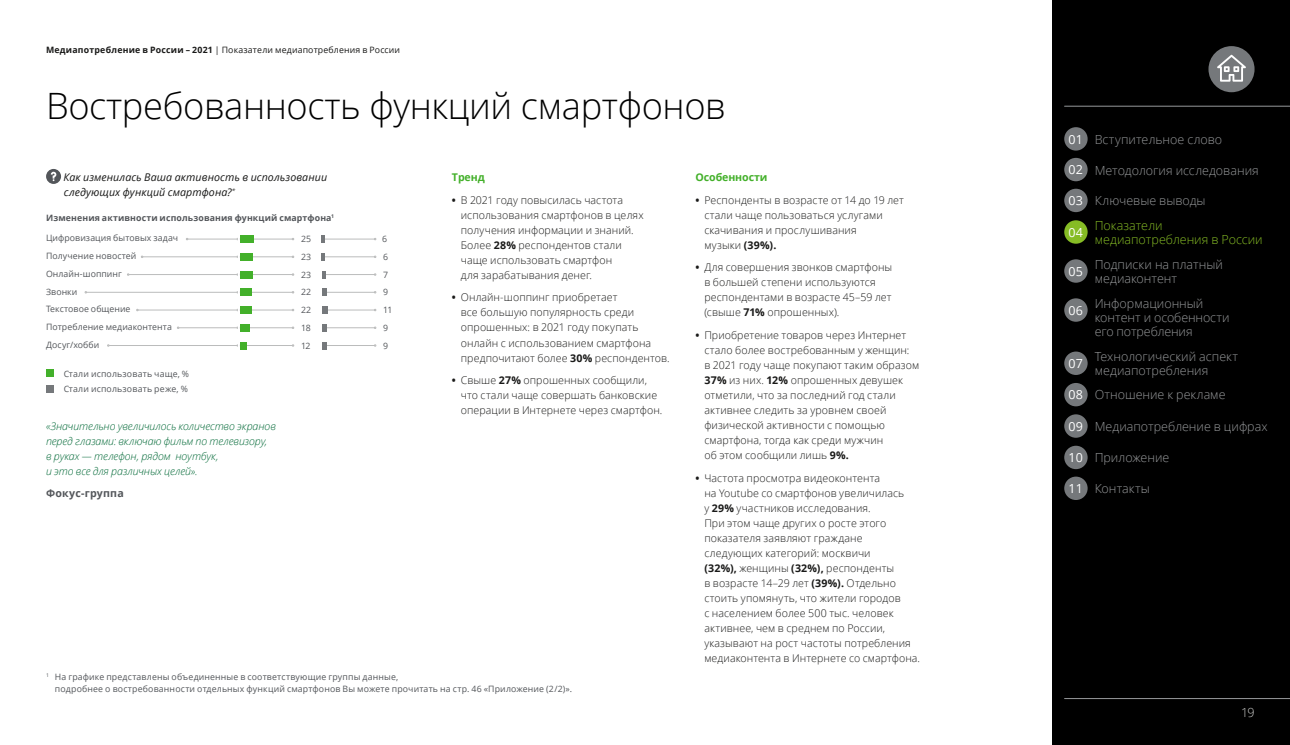
<style>
.page{position:relative;width:1290px;height:745px;background:#fff}
.page>*{position:absolute;margin:0;border:0;box-sizing:border-box;transform-origin:0 0}
.t1{font:300 36.25px "Open Sans";letter-spacing:-.01em;color:#000}
.t2{font:300 12.5px/13.8px "Open Sans";color:#97999b}
.t3{font:300 12.5px/13.8px "Open Sans";color:#86bc25}
.t4{font:12.5px "Open Sans";color:#fff}
.t5{font:300 12.5px "Open Sans";color:#d0d0ce}
.t6{font:300 10.62px/15px "Open Sans";letter-spacing:.005em;color:#191918}
.t7{font:italic 300 10.62px/15px "Open Sans";letter-spacing:-.01em;color:#046a38}
.t8{font:italic 10.62px/15px "Open Sans";letter-spacing:.005em;color:#191918}
.t9{font:700 10.62px "Open Sans";letter-spacing:-.01em;color:#43b02a}
.t10{font:700 10.62px "Open Sans";letter-spacing:.015em;color:#53565a}
.t11{font:8.75px/15.4px "Open Sans";letter-spacing:.015em;color:#53565a}
.t12{font:8.75px "Open Sans";letter-spacing:.015em;color:#191918}
.t13{font:700 8.75px "Open Sans";letter-spacing:.015em;color:#53565a}
.s1{font-weight:700}
.s2{font-weight:400;color:#fff}
</style>
<div class="page">
<svg style="left:46px;top:169px;width:15px;height:15px"></svg>
<svg style="left:46px;top:369px;width:7px;height:7px"></svg>
<svg style="left:46px;top:385px;width:7px;height:7px"></svg>
<hr style="left:240px;top:239px;width:52px;height:1px;background:#bbbcbc">
<hr style="left:240px;top:256px;width:52px;height:1px;background:#bbbcbc">
<hr style="left:240px;top:274px;width:52px;height:1px;background:#bbbcbc">
<hr style="left:240px;top:292px;width:52px;height:1px;background:#bbbcbc">
<hr style="left:240px;top:309px;width:52px;height:1px;background:#bbbcbc">
<hr style="left:240px;top:327px;width:52px;height:1px;background:#bbbcbc">
<hr style="left:322px;top:239px;width:52px;height:1px;background:#bbbcbc">
<hr style="left:322px;top:256px;width:52px;height:1px;background:#bbbcbc">
<hr style="left:322px;top:274px;width:52px;height:1px;background:#bbbcbc">
<hr style="left:322px;top:292px;width:52px;height:1px;background:#bbbcbc">
<hr style="left:322px;top:309px;width:52px;height:1px;background:#bbbcbc">
<hr style="left:322px;top:327px;width:52px;height:1px;background:#bbbcbc">
<hr style="left:188px;top:239px;width:49px;height:1px;background:#bbbcbc">
<hr style="left:143px;top:256px;width:94px;height:1px;background:#bbbcbc">
<hr style="left:129px;top:274px;width:108px;height:1px;background:#bbbcbc">
<hr style="left:87px;top:292px;width:150px;height:1px;background:#bbbcbc">
<hr style="left:138px;top:309px;width:99px;height:1px;background:#bbbcbc">
<hr style="left:179px;top:327px;width:58px;height:1px;background:#bbbcbc">
<hr style="left:240px;top:345px;width:52px;height:1px;background:#bbbcbc">
<hr style="left:322px;top:345px;width:52px;height:1px;background:#bbbcbc">
<hr style="left:109px;top:345px;width:128px;height:1px;background:#bbbcbc">
<div style="left:240px;top:235px;width:14px;height:7px;background:#43b02a"></div>
<div style="left:240px;top:253px;width:13px;height:7px;background:#43b02a"></div>
<div style="left:240px;top:271px;width:13px;height:7px;background:#43b02a"></div>
<div style="left:240px;top:288px;width:12px;height:7px;background:#43b02a"></div>
<div style="left:240px;top:306px;width:12px;height:7px;background:#43b02a"></div>
<div style="left:240px;top:324px;width:10px;height:7px;background:#43b02a"></div>
<div style="left:240px;top:342px;width:7px;height:7px;background:#43b02a"></div>
<svg style="left:322px;top:235px;width:3px;height:7px"></svg>
<svg style="left:322px;top:253px;width:3px;height:7px"></svg>
<svg style="left:322px;top:271px;width:4px;height:7px"></svg>
<svg style="left:322px;top:288px;width:5px;height:7px"></svg>
<div style="left:322px;top:306px;width:6px;height:7px;background:#75787b"></div>
<svg style="left:322px;top:324px;width:5px;height:7px"></svg>
<svg style="left:322px;top:342px;width:5px;height:7px"></svg>
<div style="left:1052px;top:0;width:238px;height:744px;background:#000"></div>
<svg style="left:1208px;top:46px;width:46px;height:46px"></svg>
<hr style="left:1064px;top:106px;width:226px;height:1px;background:#97999b">
<hr style="left:1064px;top:697px;width:226px;height:1px;background:#97999b">
<div style="left:1064px;top:220px;width:23px;height:23px;background:#86bc25;border-radius:50%"></div>
<div style="left:1064px;top:127px;width:23px;height:23px;background:#75787b;border-radius:50%"></div>
<div style="left:1064px;top:158px;width:23px;height:23px;background:#75787b;border-radius:50%"></div>
<div style="left:1064px;top:188px;width:23px;height:24px;background:#75787b;border-radius:50%"></div>
<div style="left:1064px;top:259px;width:23px;height:23px;background:#75787b;border-radius:50%"></div>
<div style="left:1064px;top:351px;width:23px;height:24px;background:#75787b;border-radius:50%"></div>
<div style="left:1064px;top:382px;width:23px;height:24px;background:#75787b;border-radius:50%"></div>
<div style="left:1064px;top:414px;width:23px;height:23px;background:#75787b;border-radius:50%"></div>
<div style="left:1064px;top:445px;width:23px;height:24px;background:#75787b;border-radius:50%"></div>
<div style="left:1064px;top:298px;width:23px;height:23px;background:#75787b;border-radius:50%"></div>
<div style="left:1064px;top:476px;width:23px;height:23px;background:#75787b;border-radius:50%"></div>
<p class="t12" style="left:46px;top:44px;width:356px"><span class="s1">Медиапотребление в России – 2021</span> | Показатели медиапотребления в России</p>
<h1 class="t1" style="left:46px;top:81px;width:681px">Востребованность функций смартфонов</h1>
<p class="t8" style="left:64px;top:169px;width:265px">Как изменилась Ваша активность в использовании следующих функций смартфона?<sup>*</sup></p>
<p class="t13" style="left:46px;top:212px;width:290px">Изменения активности использования функций смартфона<sup>1</sup></p>
<p class="t11" style="left:46px;top:230px;width:134px">Цифровизация бытовых задач</p>
<p class="t11" style="left:301px;top:231px;width:12px">25</p>
<p class="t11" style="left:382px;top:231px;width:7px">6</p>
<p class="t11" style="left:46px;top:248px;width:92px">Получение новостей</p>
<p class="t11" style="left:301px;top:249px;width:12px">23</p>
<p class="t11" style="left:383px;top:249px;width:7px">6</p>
<p class="t11" style="left:46px;top:265px;width:77px">Онлайн-шоппинг</p>
<p class="t11" style="left:301px;top:266px;width:12px">23</p>
<p class="t11" style="left:383px;top:266px;width:7px">7</p>
<p class="t11" style="left:46px;top:283px;width:33px">Звонки</p>
<p class="t11" style="left:301px;top:284px;width:12px">22</p>
<p class="t11" style="left:383px;top:284px;width:7px">9</p>
<p class="t11" style="left:46px;top:301px;width:86px">Текстовое общение</p>
<p class="t11" style="left:301px;top:302px;width:12px">22</p>
<p class="t11" style="left:383px;top:302px;width:11px">11</p>
<p class="t11" style="left:46px;top:319px;width:127px">Потребление медиаконтента</p>
<p class="t11" style="left:301px;top:319px;width:11px">18</p>
<p class="t11" style="left:383px;top:319px;width:7px">9</p>
<p class="t11" style="left:46px;top:336px;width:55px">Досуг/хобби</p>
<p class="t11" style="left:301px;top:337px;width:11px">12</p>
<p class="t11" style="left:383px;top:337px;width:7px">9</p>
<p class="t11" style="left:64px;top:365px;width:127px">Стали использовать чаще, %<br>Стали использовать реже, %</p>
<p class="t9" style="left:452px;top:170px;width:34px">Тренд</p>
<p class="t6" style="left:461px;top:192px;width:184px;text-indent:-9px"><span class="s1">•</span> В 2021 году повысилась частота использования смартфонов в целях получения информации и знаний.<br>Более <span class="s1">28%</span> респондентов стали чаще использовать смартфон<br>для зарабатывания денег.</p>
<p class="t6" style="left:461px;top:289px;width:210px;text-indent:-9px"><span class="s1">•</span> Онлайн-шоппинг приобретает<br>все большую популярность среди опрошенных: в 2021 году покупать онлайн с использованием смартфона предпочитают более <span class="s1">30%</span> респондентов.</p>
<p class="t6" style="left:461px;top:372px;width:203px;text-indent:-9px"><span class="s1">•</span> Свыше <span class="s1">27%</span> опрошенных сообщили, что стали чаще совершать банковские операции в Интернете через смартфон.</p>
<p class="t7" style="left:46px;top:417px;width:231px">«Значительно увеличилось количество экранов перед глазами: включаю фильм по телевизору,<br>в руках — телефон, рядом ноутбук,<br>и это все для различных целей».</p>
<p class="t10" style="left:46px;top:485px;width:79px">Фокус-группа</p>
<p class="t11" style="left:55px;top:670px;width:519px;line-height:11.9px;text-indent:-9px"><sup>1</sup> На графике представлены объединенные в соответствующие группы данные,<br>подробнее о востребованности отдельных функций смартфонов Вы можете прочитать на стр. 46 «Приложение (2/2)».</p>
<p class="t9" style="left:695px;top:170px;width:73px">Особенности</p>
<p class="t6" style="left:704px;top:192px;width:201px;text-indent:-9px"><span class="s1">•</span> Респонденты в возрасте от 14 до 19 лет стали чаще пользоваться услугами скачивания и прослушивания<br>музыки <span class="s1">(39%).</span></p>
<p class="t6" style="left:704px;top:259px;width:189px;text-indent:-9px"><span class="s1">•</span> Для совершения звонков смартфоны в большей степени используются респондентами в возрасте 45–59 лет (свыше <span class="s1">71%</span> опрошенных).</p>
<p class="t6" style="left:704px;top:327px;width:216px;text-indent:-9px"><span class="s1">•</span> Приобретение товаров через Интернет стало более востребованным у женщин:<br>в 2021 году чаще покупают таким образом <span class="s1">37%</span> из них. <span class="s1">12%</span> опрошенных девушек отметили, что за последний год стали активнее следить за уровнем своей физической активности с помощью смартфона, тогда как среди мужчин<br>об этом сообщили лишь <span class="s1">9%.</span></p>
<p class="t6" style="left:704px;top:469px;width:217px;text-indent:-9px"><span class="s1">•</span> Частота просмотра видеоконтента<br>на Youtube со смартфонов увеличилась<br>у <span class="s1">29%</span> участников исследования.<br>При этом чаще других о росте этого показателя заявляют граждане следующих категорий: москвичи<br><span class="s1">(32%),</span> женщины <span class="s1">(32%),</span> респонденты<br>в возрасте 14–29 лет <span class="s1">(39%).</span> Отдельно стоить упомянуть, что жители городов<br>с населением более 500 тыс. человек активнее, чем в среднем по России, указывают на рост частоты потребления медиаконтента в Интернете со смартфона.</p>
<p class="t2" style="left:1068px;top:132px;width:155px"><span class="s2">01</span> Вступительное слово</p>
<p class="t2" style="left:1068px;top:163px;width:192px"><span class="s2">02</span> Методология исследования</p>
<p class="t2" style="left:1068px;top:193px;width:138px"><span class="s2">03</span> Ключевые выводы</p>
<p class="t4" style="left:1068px;top:223px;width:16px">04</p>
<p class="t3" style="left:1095px;top:218px;width:170px">Показатели медиапотребления в России</p>
<p class="t4" style="left:1068px;top:262px;width:16px">05</p>
<p class="t2" style="left:1095px;top:257px;width:130px">Подписки на платный медиаконтент</p>
<p class="t4" style="left:1068px;top:301px;width:16px">06</p>
<p class="t2" style="left:1095px;top:296px;width:136px">Информационный контент и особенности его потребления</p>
<p class="t2" style="left:1095px;top:349px;width:145px">Технологический аспект медиапотребления</p>
<p class="t4" style="left:1068px;top:355px;width:16px">07</p>
<p class="t2" style="left:1068px;top:387px;width:158px"><span class="s2">08</span> Отношение к рекламе</p>
<p class="t2" style="left:1068px;top:419px;width:201px"><span class="s2">09</span> Медиапотребление в цифрах</p>
<p class="t2" style="left:1068px;top:450px;width:102px"><span class="s2">10</span> Приложение</p>
<p class="t2" style="left:1068px;top:481px;width:83px"><span class="s2">11</span> Контакты</p>
<p class="t5" style="left:1241px;top:703px;width:15px">19</p>
</div>
